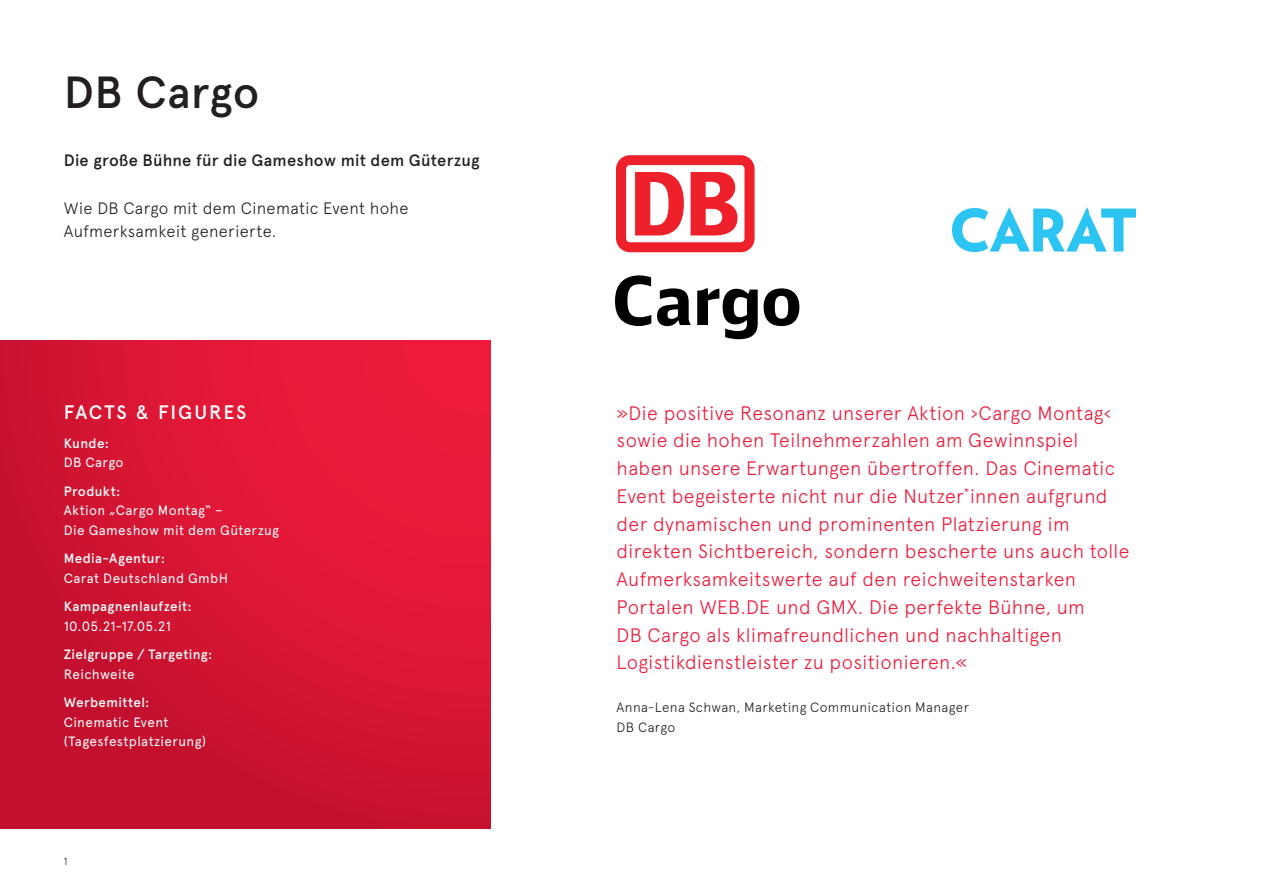
<style>
.page{position:relative;width:1263px;height:893px;background:#fff}
.page>*{position:absolute;margin:0;border:0;box-sizing:border-box;transform-origin:0 0}
.t1{font:500 45px "Apercu";letter-spacing:.005em;color:#231f20}
.t2{font:300 19.5px/27.8px "Apercu";letter-spacing:.015em;color:#ed1a3a}
.t3{font:500 19.5px "Apercu";letter-spacing:.095em;color:#fff}
.t4{font:300 16.5px/23.7px "Apercu";letter-spacing:.015em;color:#231f20}
.t5{font:500 16.5px "Apercu";letter-spacing:.01em;color:#231f20}
.t6{font:13.5px/19.5px "Apercu";letter-spacing:.025em;color:#fff}
.t7{font:500 13.5px "Apercu";letter-spacing:.025em;color:#fff}
.t8{font:300 13.5px/19.5px "Apercu";letter-spacing:.025em;color:#231f20}
.t9{font:300 10.5px "Apercu";color:#231f20}
</style>
<div class="page">
<img style="left:0;top:340px;width:490px;height:489px">
<svg style="left:615px;top:275px;width:36px;height:51px"></svg>
<svg style="left:657px;top:288px;width:33px;height:38px"></svg>
<svg style="left:697px;top:288px;width:61px;height:51px"></svg>
<svg style="left:764px;top:288px;width:35px;height:38px"></svg>
<svg style="left:616px;top:155px;width:139px;height:97px"></svg>
<img style="left:952px;top:207px;width:183px;height:44px">
<h1 class="t1" style="left:64px;top:65px;width:197px">DB Cargo</h1>
<p class="t5" style="left:64px;top:150px;width:417px">Die große Bühne für die Gameshow mit dem Güterzug</p>
<p class="t4" style="left:64px;top:196px;width:346px">Wie DB Cargo mit dem Cinematic Event hohe<br>Aufmerksamkeit generierte.</p>
<p class="t3" style="left:64px;top:401px;width:184px">FACTS &amp; FIGURES</p>
<p class="t7" style="left:64px;top:435px;width:47px">Kunde:</p>
<p class="t6" style="left:64px;top:453px;width:61px">DB Cargo</p>
<p class="t7" style="left:64px;top:483px;width:58px">Produkt:</p>
<p class="t6" style="left:64px;top:501px;width:217px">Aktion „Cargo Montag“ –<br>Die Gameshow mit dem Güterzug</p>
<p class="t7" style="left:64px;top:550px;width:103px">Media-Agentur:</p>
<p class="t6" style="left:64px;top:568px;width:166px">Carat Deutschland GmbH</p>
<p class="t7" style="left:64px;top:598px;width:129px">Kampagnenlaufzeit:</p>
<p class="t6" style="left:64px;top:616px;width:108px">10.05.21-17.05.21</p>
<p class="t7" style="left:64px;top:646px;width:150px">Zielgruppe / Targeting:</p>
<p class="t6" style="left:64px;top:664px;width:73px">Reichweite</p>
<p class="t7" style="left:64px;top:694px;width:87px">Werbemittel:</p>
<p class="t6" style="left:64px;top:712px;width:144px">Cinematic Event (Tagesfestplatzierung)</p>
<p class="t9" style="left:64px;top:855px;width:5px">1</p>
<p class="t2" style="left:617px;top:399px;width:514px">»Die positive Resonanz unserer Aktion ›Cargo Montag‹ sowie die hohen Teilnehmerzahlen am Gewinnspiel haben unsere Erwartungen übertroffen. Das Cinematic Event begeisterte nicht nur die Nutzer<sup>*</sup>innen aufgrund der dynamischen und prominenten Platzierung im direkten Sichtbereich, sondern bescherte uns auch tolle Aufmerksamkeitswerte auf den reichweitenstarken Portalen WEB.DE und GMX. Die perfekte Bühne, um<br>DB Cargo als klimafreundlichen und nachhaltigen Logistikdienstleister zu positionieren.«</p>
<p class="t8" style="left:617px;top:698px;width:354px">Anna-Lena Schwan, Marketing Communication Manager<br>DB Cargo</p>
</div>
